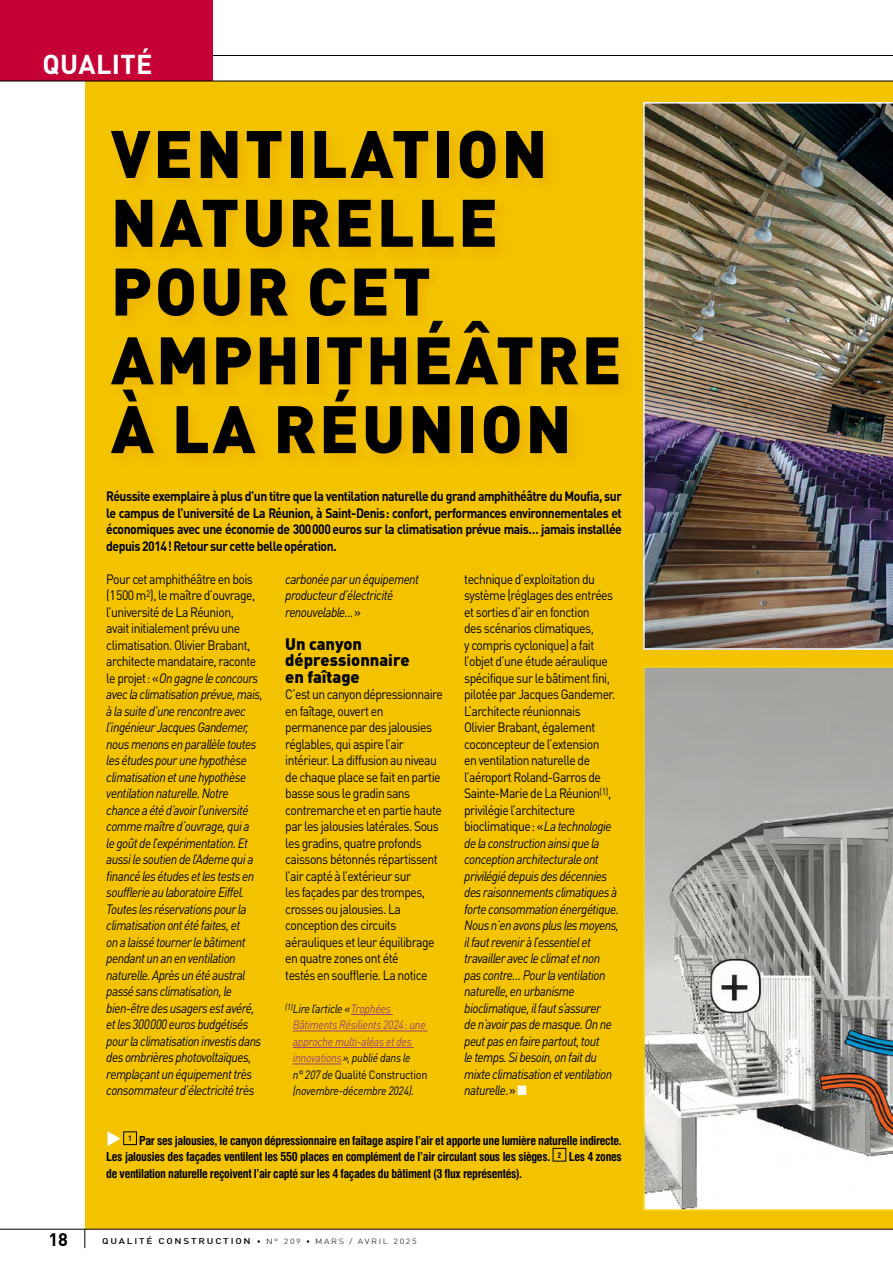
<style>
.page{position:relative;width:893px;height:1263px;background:#fff}
.page>*{position:absolute;margin:0;border:0;box-sizing:border-box;transform-origin:0 0}
.t1{font:900 66px/68.7px "DINOT";letter-spacing:.04em;color:#000}
.t2{font:700 27px "DINOT";letter-spacing:.01em;color:#fff}
.t3{font:700 18px "DINOT";color:#000}
.t4{font:900 16.5px/16.5px "DINOT";color:#000}
.t5{font:italic 13.5px/16.5px "DINOT";letter-spacing:-.04em;color:#000;scale:.9 1}
.t6{font:13.5px/16.5px "DINOT";letter-spacing:-.04em;color:#000;scale:.9 1}
.t7{font:700 13.5px/16.5px "DINOT";letter-spacing:-.04em;color:#000;text-align:justify;scale:.9 1}
.t8{font:700 condensed 12px/16.5px "Swiss 721 BT";letter-spacing:-.025em;color:#000;text-align:justify}
.t9{font:italic 12px/16.5px "DINOT";letter-spacing:-.025em;color:#9d4070;scale:.9 1}
.t10{font:300 7.5px "DINOT";letter-spacing:.18em;color:#000}
.s1{font-style:normal}
.s2{color:#000}
.s3{font-style:normal;color:#000}
.s4{color:#fff}
.s5{font-weight:500;font-size:8.25px}
</style>
<div class="page">
<div style="left:85px;top:81px;width:808px;height:1147px;background:#f3c300"></div>
<hr style="left:0;top:55px;width:893px;height:1px;background:#000">
<svg style="left:85px;top:1230px;width:1px;height:18px"></svg>
<div style="left:0;top:0;width:213px;height:81px;background:#c40034"></div>
<hr style="left:0;top:81px;width:893px;height:1px;background:#000">
<hr style="left:0;top:1229px;width:893px;height:1px;background:#000">
<img style="left:643px;top:102px;width:250px;height:548px">
<div style="left:123px;top:1131px;width:14px;height:14px;border:1px solid #000"></div>
<div style="left:553px;top:1148px;width:13px;height:13px;border:1px solid #000"></div>
<svg style="left:643px;top:667px;width:250px;height:544px;background:#b1b1ab"></svg>
<hr style="left:351px;top:1014px;width:42px;height:1px;background:#9d4070">
<hr style="left:293px;top:1031px;width:135px;height:1px;background:#9d4070">
<hr style="left:293px;top:1047px;width:121px;height:1px;background:#9d4070">
<hr style="left:293px;top:1064px;width:49px;height:1px;background:#9d4070">
<h2 class="t2" style="left:43px;top:47px;width:111px">QUALITÉ</h2>
<h1 class="t1" style="left:111px;top:117px;width:512px">VENTILATION<br>NATURELLE<br>POUR CET<br>AMPHITHÉÂTRE<br>À LA RÉUNION</h1>
<p class="t7" style="left:106px;top:488px;width:574px">Réussite exemplaire à plus d’un titre que la ventilation naturelle du grand amphithéâtre du Moufia, sur le campus de l’université de La Réunion, à Saint-Denis: confort, performances environnementales et économiques avec une économie de 300000 euros sur la climatisation prévue mais… jamais installée depuis 2014! Retour sur cette belle opération.</p>
<p class="t5" style="left:106px;top:570px;width:175px"><span class="s1">Pour cet amphithéâtre en bois (1500 m</span><sup>2</sup><span class="s1">), le maître d’ouvrage, l’université de La Réunion,<br>avait initialement prévu une climatisation. Olivier Brabant, architecte mandataire, raconte le projet: «</span>On gagne le concours avec la climatisation prévue, mais, à la suite d’une rencontre avec l’ingénieur Jacques Gandemer, nous menons en parallèle toutes les études pour une hypothèse climatisation et une hypothèse ventilation naturelle. Notre chance a été d’avoir l’université comme maître d’ouvrage, qui a<br>le goût de l’expérimentation. Et aussi le soutien de l’Ademe qui a financé les études et les tests en soufflerie au laboratoire Eiffel.<br>Toutes les réservations pour la climatisation ont été faites, et<br>on a laissé tourner le bâtiment pendant un an en ventilation naturelle. Après un été austral passé sans climatisation, le bien-être des usagers est avéré, et les 300000 euros budgétisés pour la climatisation investis dans des ombrières photovoltaïques, remplaçant un équipement très consommateur d’électricité très</p>
<p class="t5" style="left:285px;top:570px;width:150px">carbonée par un équipement producteur d’électricité renouvelable…<span class="s1">»</span></p>
<p class="t4" style="left:285px;top:635px;width:126px">Un canyon dépressionnaire en faîtage</p>
<p class="t6" style="left:285px;top:686px;width:177px">C’est un canyon dépressionnaire en faîtage, ouvert en permanence par des jalousies réglables, qui aspire l’air intérieur. La diffusion au niveau de chaque place se fait en partie basse sous le gradin sans contremarche et en partie haute par les jalousies latérales. Sous les gradins, quatre profonds caissons bétonnés répartissent l’air capté à l’extérieur sur<br>les façades par des trompes, crosses ou jalousies. La conception des circuits aérauliques et leur équilibrage en quatre zones ont été<br>testés en soufflerie. La notice</p>
<p class="t9" style="left:293px;top:1000px;width:151px;text-indent:-7px"><sup>(1)</sup><span class="s2">Lire l’article «</span>Trophées<br>Bâtiments Résilients 2024: une approche multi-aléas et des innovations<span class="s2">», publié dans le<br>n° 207 de</span> <span class="s3">Qualité Construction </span><span class="s2">(novembre-décembre 2024).</span></p>
<p class="t5" style="left:464px;top:570px;width:173px"><span class="s1">technique d’exploitation du système (réglages des entrées et sorties d’air en fonction<br>des scénarios climatiques,<br>y compris cyclonique) a fait l’objet d’une étude aéraulique spécifique sur le bâtiment fini, pilotée par Jacques Gandemer.<br>L’architecte réunionnais<br>Olivier Brabant, également coconcepteur de l’extension<br>en ventilation naturelle de l’aéroport Roland-Garros de<br>Sainte-Marie de La Réunion</span><sup>(1)</sup><span class="s1">, privilégie l’architecture bioclimatique: «</span>La technologie de la construction ainsi que la conception architecturale ont privilégié depuis des décennies des raisonnements climatiques à forte consommation énergétique.<br>Nous n’en avons plus les moyens, il faut revenir à l’essentiel et travailler avec le climat et non pas contre… Pour la ventilation naturelle, en urbanisme bioclimatique, il faut s’assurer<br>de n’avoir pas de masque. On ne peut pas en faire partout, tout<br>le temps. Si besoin, on fait du mixte climatisation et ventilation naturelle<span class="s1">.»</span> <span class="s4">■</span></p>
<p class="t8" style="left:106px;top:1132px;width:517px"><span class="s4">◆</span> <sup>1</sup> Par ses jalousies, le canyon dépressionnaire en faîtage aspire l’air et apporte une lumière naturelle indirecte.<br>Les jalousies des façades ventilent les 550 places en complément de l’air circulant sous les sièges. <sup>2</sup> Les 4 zones de ventilation naturelle reçoivent l’air capté sur les 4 façades du bâtiment (3 flux représentés).</p>
<h3 class="t3" style="left:48px;top:1227px;width:21px">18</h3>
<p class="t10" style="left:102px;top:1237px;width:316px"><span class="s5">QUALITÉ CONSTRUCTION</span> • N° 209 • MARS / AVRIL 2025</p>
</div>
